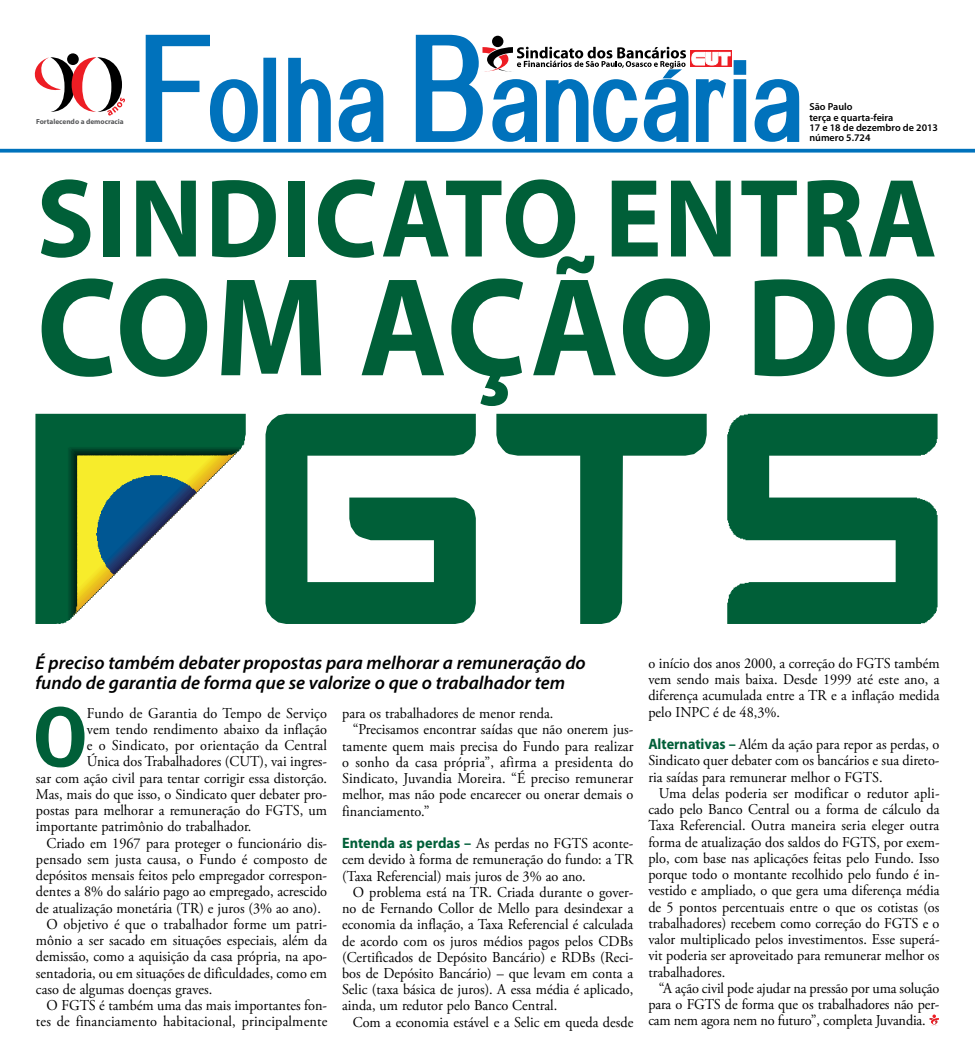
<style>
.page{position:relative;width:975px;height:1063px;background:#fff}
.page>*{position:absolute;margin:0;border:0;box-sizing:border-box;transform-origin:0 0}
.t1{font:700 141.25px "Myriad Pro";letter-spacing:.005em;color:#005f38;scale:.95 1}
.t2{font:115px "Alido";letter-spacing:.055em;color:#0072bc;scale:.81 1}
.t3{font:700 112.5px "Myriad Pro";letter-spacing:.02em;color:#005f38;scale:.95 1}
.t4{font:700 85.12px "Meta Plus";color:#005f38;scale:.95 1}
.t5{font:italic 600 18.75px/20px "Myriad Pro";color:#000}
.t6{font:15px/16.2px "Adobe Garamond Pro";color:#000;text-align:justify;scale:.95 1}
.t7{font:600 10.12px/10.1px "Myriad Pro";color:#000}
.t8{font:700 7.25px "Myriad Pro";color:#58595b}
.s1{font-size:152.5px}
.s2{font-family:"Myriad Pro";font-weight:700;color:#005f38}
</style>
<div class="page">
<svg style="left:145px;top:34px;width:113px;height:108px"></svg>
<div style="left:263px;top:58px;width:13px;height:84px;border:4px solid #0072bc"></div>
<svg style="left:288px;top:57px;width:96px;height:85px"></svg>
<svg style="left:0;top:149px;width:974px;height:4px;background:#1b81c3"></svg>
<svg style="left:415px;top:34px;width:385px;height:108px"></svg>
<div style="left:67px;top:53px;width:12px;height:12px;background:#000;border-radius:50%"></div>
<svg style="left:35px;top:57px;width:90px;height:59px"></svg>
<svg style="left:929px;top:1014px;width:10px;height:12px"></svg>
<svg style="left:35px;top:414px;width:211px;height:210px;fill:#005f38"></svg>
<hr style="left:58px;top:437px;width:187px;height:1px;background:#005f38">
<hr style="left:60px;top:438px;width:185px;height:2px;background:#005f38">
<hr style="left:61px;top:439px;width:184px;height:2px;background:#005f38">
<hr style="left:63px;top:441px;width:181px;height:2px;background:#005f38">
<hr style="left:65px;top:443px;width:179px;height:2px;background:#005f38">
<hr style="left:68px;top:445px;width:174px;height:3px;background:#005f38">
<hr style="left:69px;top:447px;width:172px;height:2px;background:#053">
<hr style="left:72px;top:449px;width:167px;height:3px;background:#004127">
<hr style="left:73px;top:451px;width:164px;height:2px;background:#003521">
<hr style="left:58px;top:437px;width:2px;height:187px;background:#005f38">
<hr style="left:59px;top:438px;width:2px;height:186px;background:#005f38">
<hr style="left:61px;top:440px;width:1px;height:183px;background:#005f38">
<hr style="left:62px;top:441px;width:2px;height:182px;background:#005f38">
<hr style="left:64px;top:443px;width:1px;height:179px;background:#005f38">
<hr style="left:65px;top:444px;width:1px;height:178px;background:#005f38">
<hr style="left:66px;top:446px;width:3px;height:175px;background:#005f38">
<hr style="left:68px;top:448px;width:2px;height:172px;background:#053">
<hr style="left:69px;top:449px;width:3px;height:169px;background:#004b2e">
<hr style="left:71px;top:451px;width:2px;height:166px;background:#004127">
<svg style="left:73px;top:452px;width:164px;height:163px"></svg>
<svg style="left:265px;top:414px;width:211px;height:210px;fill:#005f38"></svg>
<svg style="left:496px;top:414px;width:210px;height:210px"></svg>
<svg style="left:727px;top:414px;width:210px;height:210px;fill:#005f38"></svg>
<p class="t8" style="left:36px;top:117px;width:89px">Fortalecendo a democracia</p>
<h2 class="t2" style="left:141px;top:38px;width:815px"><span class="s1">F</span>olha <span class="s1">B</span>ancaria</h2>
<p class="t7" style="left:809px;top:102px;width:130px">São Paulo<br>terça e quarta-feira<br>17 e 18 de dezembro de 2013 número 5.724</p>
<h3 class="t3" style="left:37px;top:145px;width:949px">Sindicato entra</h3>
<h1 class="t1" style="left:37px;top:236px;width:950px">com ação do</h1>
<p class="t5" style="left:35px;top:652px;width:552px">É preciso também debater propostas para melhorar a remuneração do fundo de garantia de forma que se valorize o que o trabalhador tem</p>
<h3 class="t4" style="left:33px;top:688px;width:58px">O</h3>
<p class="t6" style="left:87px;top:705px;width:254px">Fundo de Garantia do Tempo de Serviço</p>
<p class="t6" style="left:87px;top:722px;width:254px">vem tendo rendimento abaixo da inflação</p>
<p class="t6" style="left:87px;top:738px;width:254px">e o Sindicato, por orientação da Central</p>
<p class="t6" style="left:87px;top:754px;width:254px">Única dos Trabalhadores (CUT), vai ingres-</p>
<p class="t6" style="left:36px;top:770px;width:308px">sar com ação civil para tentar corrigir essa distorção.</p>
<p class="t6" style="left:36px;top:787px;width:308px">Mas, mais do que isso, o Sindicato quer debater pro-</p>
<p class="t6" style="left:36px;top:803px;width:308px">postas para melhorar a remuneração do FGTS, um</p>
<p class="t6" style="left:36px;top:819px;width:228px">importante patrimônio do trabalhador.</p>
<p class="t6" style="left:47px;top:835px;width:297px">Criado em 1967 para proteger o funcionário dis-</p>
<p class="t6" style="left:36px;top:852px;width:308px">pensado sem justa causa, o Fundo é composto de</p>
<p class="t6" style="left:36px;top:868px;width:308px">depósitos mensais feitos pelo empregador correspon-</p>
<p class="t6" style="left:36px;top:884px;width:308px">dentes a 8% do salário pago ao empregado, acrescido</p>
<p class="t6" style="left:36px;top:900px;width:301px">de atualização monetária (TR) e juros (3% ao ano).</p>
<p class="t6" style="left:47px;top:917px;width:296px">O objetivo é que o trabalhador forme um patri-</p>
<p class="t6" style="left:36px;top:933px;width:308px">mônio a ser sacado em situações especiais, além da</p>
<p class="t6" style="left:36px;top:949px;width:308px">demissão, como a aquisição da casa própria, na apo-</p>
<p class="t6" style="left:36px;top:965px;width:308px">sentadoria, ou em situações de dificuldades, como em</p>
<p class="t6" style="left:36px;top:982px;width:187px">caso de algumas doenças graves.</p>
<p class="t6" style="left:47px;top:998px;width:297px">O FGTS é também uma das mais importantes fon-</p>
<p class="t6" style="left:36px;top:1014px;width:308px">tes de financiamento habitacional, principalmente</p>
<p class="t6" style="left:342px;top:706px;width:224px">para os trabalhadores de menor renda.</p>
<p class="t6" style="left:353px;top:722px;width:297px">“Precisamos encontrar saídas que não onerem jus-</p>
<p class="t6" style="left:342px;top:738px;width:308px">tamente quem mais precisa do Fundo para realizar</p>
<p class="t6" style="left:342px;top:754px;width:308px">o sonho da casa própria”, afirma a presidenta do</p>
<p class="t6" style="left:342px;top:771px;width:308px">Sindicato, Juvandia Moreira. “É preciso remunerar</p>
<p class="t6" style="left:342px;top:787px;width:308px">melhor, mas não pode encarecer ou onerar demais o</p>
<p class="t6" style="left:342px;top:803px;width:94px">financiamento.”</p>
<p class="t6" style="left:342px;top:836px;width:308px"><span class="s2">Entenda as perdas –</span> As perdas no FGTS aconte&shy;cem devido à forma de remuneração do fundo: a TR (Taxa Referencial) mais juros de 3% ao ano.</p>
<p class="t6" style="left:342px;top:884px;width:308px;text-indent:11px">O problema está na TR. Criada durante o gover&shy;no de Fernando Collor de Mello para desindexar a economia da inflação, a Taxa Referencial é calculada de acordo com os juros médios pagos pelos CDBs (Certificados de Depósito Bancário) e RDBs (Reci&shy;bos de Depósito Bancário) – que levam em conta a Selic (taxa básica de juros). A essa média é aplicado, ainda, um redutor pelo Banco Central.</p>
<p class="t6" style="left:353px;top:1014px;width:297px">Com a economia estável e a Selic em queda desde</p>
<p class="t6" style="left:648px;top:656px;width:308px">o início dos anos 2000, a correção do FGTS também vem sendo mais baixa. Desde 1999 até este ano, a diferença acumulada entre a TR e a inflação medida pelo INPC é de 48,3%.</p>
<p class="t6" style="left:648px;top:737px;width:308px"><span class="s2">Alternativas –</span> Além da ação para repor as perdas, o Sindicato quer debater com os bancários e sua direto&shy;ria saídas para remunerar melhor o FGTS.</p>
<p class="t6" style="left:648px;top:786px;width:308px;text-indent:11px">Uma delas poderia ser modificar o redutor apli&shy;cado pelo Banco Central ou a forma de cálculo da Taxa Referencial. Outra maneira seria eleger outra forma de atualização dos saldos do FGTS, por exem&shy;plo, com base nas aplicações feitas pelo Fundo. Isso porque todo o montante recolhido pelo fundo é in&shy;vestido e ampliado, o que gera uma diferença média de 5 pontos percentuais entre o que os cotistas (os trabalhadores) recebem como correção do FGTS e o valor multiplicado pelos investimentos. Esse superá&shy;vit poderia ser aproveitado para remunerar melhor os trabalhadores.</p>
<p class="t6" style="left:648px;top:981px;width:308px;text-indent:11px">“A ação civil pode ajudar na pressão por uma solução para o FGTS de forma que os trabalhadores não per&shy;cam nem agora nem no futuro”, completa Juvandia.</p>
</div>
